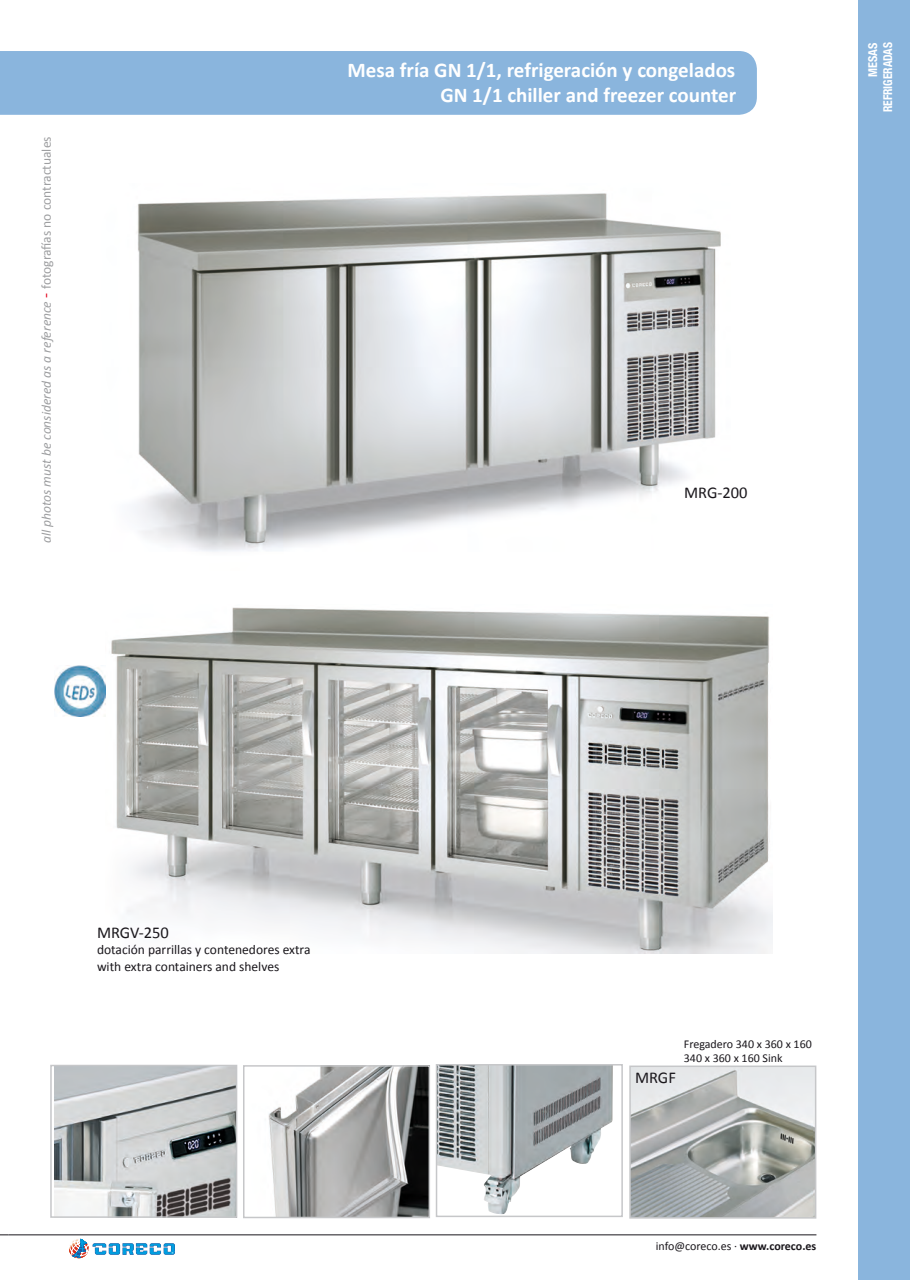
<style>
.page{position:relative;width:910px;height:1280px;background:#fff}
.page>*{position:absolute;margin:0;border:0;box-sizing:border-box;transform-origin:0 0}
.t1{font:700 21px "Calibri";color:#fff}
.t2{font:16.5px "Calibri";color:#1a171c}
.t3{font:italic 13.5px "Calibri";color:#9d9ea0}
.t4{font:13.5px "Calibri";color:#1a171c}
.t5{font:700 condensed 12.15px/15px "Helvetica Neue LT Com";color:#fff;text-align:right}
.t6{font:12px "Calibri";color:#1a171c}
.s1{font-style:normal;font-size:16.5px;color:#e2001a}
.s2{font-style:normal}
.s3{font-weight:700}
</style>
<div class="page">
<div style="left:0;top:51px;width:757px;height:64px;background:#8ab5dd"></div>
<svg style="left:69px;top:1238px;width:106px;height:21px"></svg>
<hr style="left:9px;top:1234px;width:807px;height:1px;background:#1a171c">
<div style="left:859px;top:0;width:51px;height:1280px;background:#8ab5dd"></div>
<img style="left:439px;top:1067px;width:174px;height:147px">
<div style="left:436px;top:1064px;width:187px;height:153px;border:2px solid #c6c7c9"></div>
<img style="left:268px;top:1068px;width:159px;height:147px">
<div style="left:243px;top:1065px;width:187px;height:153px;border:2px solid #c6c7c9"></div>
<img style="left:54px;top:1068px;width:180px;height:147px">
<div style="left:50px;top:1065px;width:187px;height:153px;border:2px solid #c6c7c9"></div>
<img style="left:632px;top:1068px;width:181px;height:147px">
<div style="left:629px;top:1065px;width:187px;height:153px;border:2px solid #c6c7c9"></div>
<img style="left:133px;top:193px;width:588px;height:359px">
<img style="left:105px;top:607px;width:667px;height:346px">
<img style="left:54px;top:665px;width:51px;height:51px">
<p class="t3" style="left:37px;top:543px;width:408px;rotate:-90deg">all photos must be considered as a reference <span class="s1">-</span> <span class="s2">fotografías no contractuales</span></p>
<p class="t1" style="left:347px;top:55px;width:389px">Mesa fría GN 1/1, refrigeración y congelados</p>
<p class="t1" style="left:440px;top:80px;width:297px">GN 1/1 chiller and freezer counter</p>
<p class="t5" style="left:865px;top:112px;width:71px;rotate:-90deg">MESAS<br>REFRIGERADAS</p>
<p class="t2" style="left:684px;top:481px;width:65px">MRG-200</p>
<p class="t2" style="left:97px;top:921px;width:73px">MRGV-250</p>
<p class="t4" style="left:97px;top:940px;width:215px">dotación parrillas y contenedores extra</p>
<p class="t4" style="left:97px;top:957px;width:184px">with extra containers and shelves</p>
<p class="t2" style="left:635px;top:1066px;width:42px">MRGF</p>
<p class="t6" style="left:684px;top:1036px;width:129px">Fregadero 340 x 360 x 160</p>
<p class="t6" style="left:684px;top:1050px;width:100px">340 x 360 x 160 Sink</p>
<p class="t6" style="left:656px;top:1238px;width:162px">info@coreco.es · <span class="s3">www.coreco.es</span></p>
</div>
